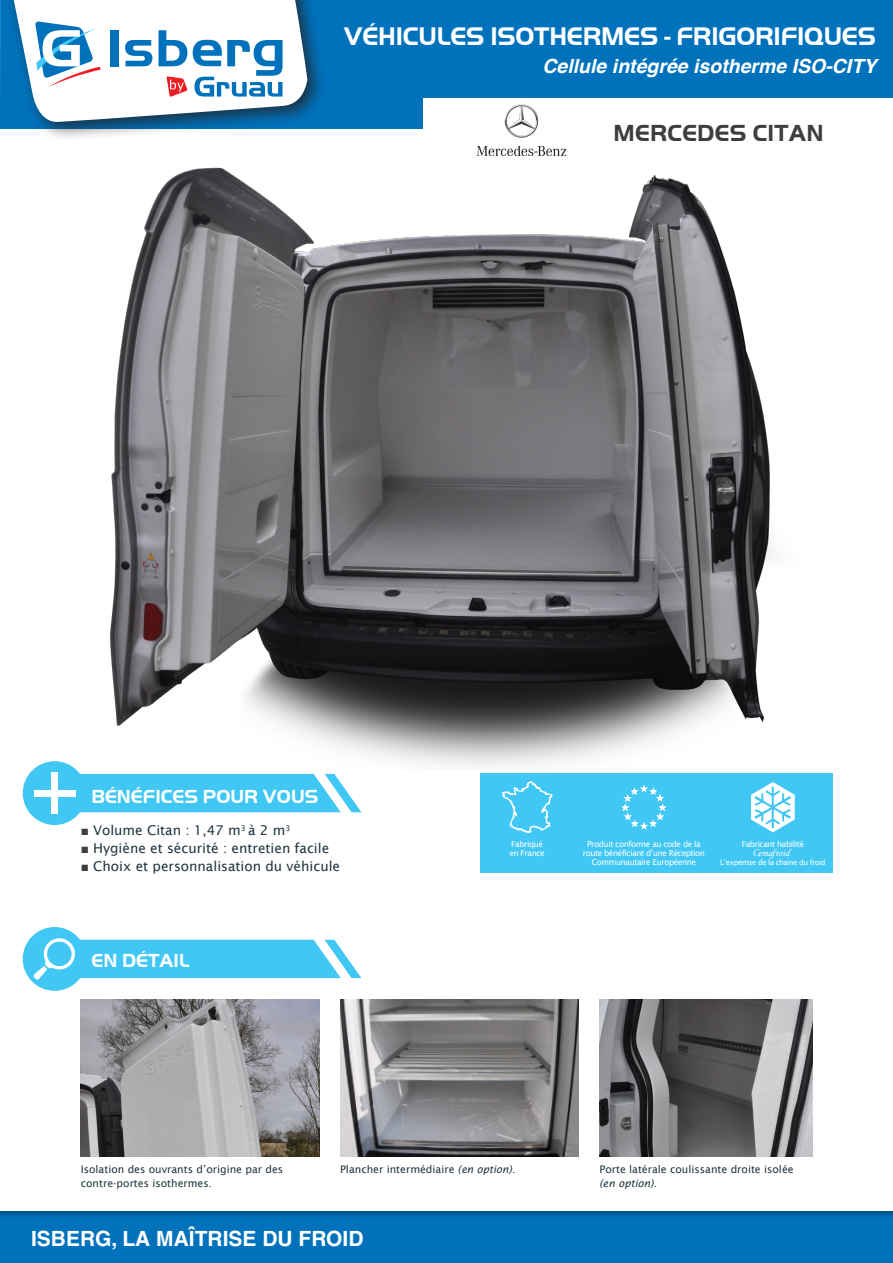
<style>
.page{position:relative;width:893px;height:1263px;background:#fff}
.page>*{position:absolute;margin:0;border:0;box-sizing:border-box;transform-origin:0 0}
.t1{font:26.25px "Handel Gothic";letter-spacing:-.01em;color:#fff}
.t2{font:24px "Handel Gothic";letter-spacing:.01em;color:#3e3e3f}
.t3{font:700 21px "Helvetica";color:#fff}
.t4{font:italic 700 19.5px "Helvetica";color:#fff}
.t5{font:19.5px "Handel Gothic";color:#fff}
.legende_image{font:13.5px "Lucida Sans";color:#21353f}
.t6{font:10.5px/13.5px "Lucida Sans";color:#21353f}
.t7{font:10.35px "Monotype Corsiva";color:#fff}
.t8{font:8.25px/9px "Lucida Sans";letter-spacing:-.05em;color:#fff;text-align:center}
.t9{font:7.5px "Lucida Sans";letter-spacing:-.05em;color:#fff}
.s1{font-family:"Arial";color:#3e3e3f}
.s2{font-size:10.5px}
.s3{font-style:italic}
</style>
<div class="page">
<img style="left:42px;top:167px;width:731px;height:599px">
<div style="left:0;top:1209px;width:893px;height:54px;background:#231f20;opacity:.75"></div>
<svg style="left:81px;top:774px;width:280px;height:38px;background:#50cbf4"></svg>
<div style="left:23px;top:761px;width:64px;height:64px;background:#40c7f4;border-radius:50%"></div>
<div style="left:51px;top:772px;width:7px;height:42px;background:#fff"></div>
<div style="left:34px;top:790px;width:41px;height:6px;background:#fff"></div>
<div style="left:0;top:0;width:893px;height:129px;background:#0072bc"></div>
<div style="left:4px;top:0;width:323px;height:142px;background:#231f20;opacity:.75"></div>
<svg style="left:11px;top:0;width:296px;height:123px"></svg>
<div style="left:423px;top:98px;width:470px;height:64px;background:#fff"></div>
<img style="left:340px;top:999px;width:239px;height:158px">
<img style="left:600px;top:999px;width:212px;height:158px">
<img style="left:81px;top:999px;width:238px;height:158px">
<img style="left:476px;top:104px;width:91px;height:52px">
<div style="left:23px;top:927px;width:64px;height:64px;background:#40c7f4;border-radius:50%"></div>
<svg style="left:34px;top:938px;width:327px;height:41px"></svg>
<div style="left:480px;top:774px;width:353px;height:99px;background:#40c7f4"></div>
<svg style="left:502px;top:781px;width:51px;height:53px"></svg>
<svg style="left:751px;top:782px;width:44px;height:50px"></svg>
<svg style="left:621px;top:785px;width:46px;height:45px"></svg>
<p class="t1" style="left:344px;top:20px;width:534px">VÉHICULES ISOTHERMES - FRIGORIFIQUES</p>
<p class="t4" style="left:543px;top:50px;width:335px">Cellule intégrée isotherme ISO-CITY</p>
<p class="t2" style="left:614px;top:119px;width:212px">MERCEDES CITAN</p>
<p class="t5" style="left:91px;top:785px;width:228px">BÉNÉFICES POUR VOUS</p>
<p class="legende_image" style="left:81px;top:823px;width:211px"><span class="s1">■</span> Volume Citan : 1,47 m<sup>3</sup> à 2 m<sup>3</sup></p>
<p class="legende_image" style="left:81px;top:841px;width:250px"><span class="s1">■</span> Hygiène et sécurité : entretien facile</p>
<p class="legende_image" style="left:81px;top:859px;width:261px"><span class="s1">■</span> Choix et personnalisation du véhicule</p>
<p class="t5" style="left:91px;top:949px;width:100px">EN DÉTAIL</p>
<p class="t8" style="left:583px;top:840px;width:124px">Produit conforme au code de la route bénéficiant d’une Réception<br>Communautaire Européenne</p>
<p class="t8" style="left:509px;top:840px;width:37px;text-align:left">Fabriqué en France</p>
<p class="t8" style="left:742px;top:840px;width:64px">Fabricant habilité</p>
<p class="t7" style="left:753px;top:846px;width:38px"><span class="s2">C</span>ema<span class="s2">f</span>roi<span class="s2">d</span></p>
<p class="t9" style="left:720px;top:858px;width:107px">L’expertise de la chaine du froid</p>
<p class="t6" style="left:81px;top:1163px;width:204px">Isolation des ouvrants d’origine par des</p>
<p class="t6" style="left:340px;top:1163px;width:177px">Plancher intermédiaire <span class="s3">(en option)</span>.</p>
<p class="t6" style="left:81px;top:1176px;width:133px">contre-portes isothermes.</p>
<p class="t3" style="left:31px;top:1226px;width:334px">ISBERG, LA MAÎTRISE DU FROID</p>
<p class="t6" style="left:600px;top:1163px;width:196px">Porte latérale coulissante droite isolée <span class="s3">(en option)</span>.</p>
</div>
